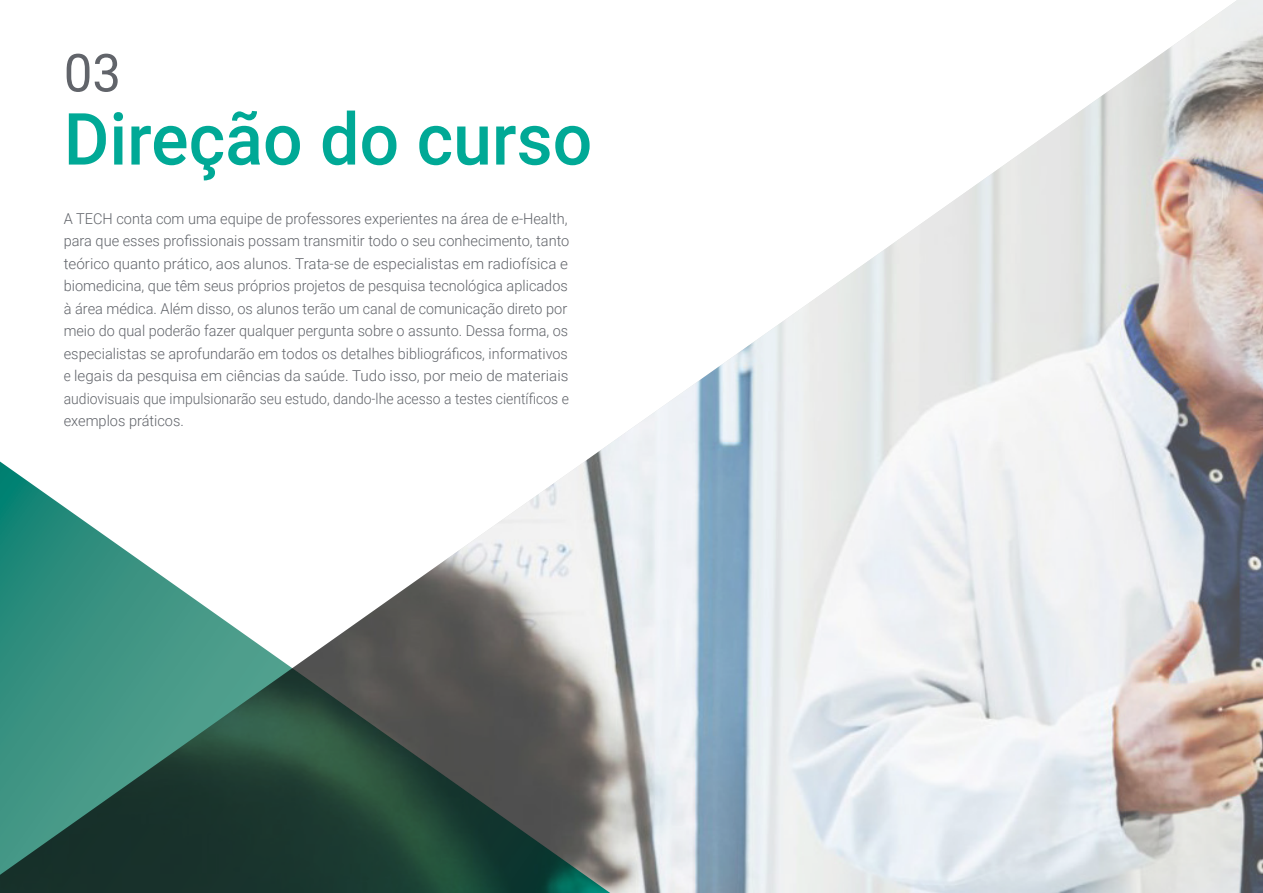
<style>
.page{position:relative;width:1263px;height:893px;background:#fff}
.page>*{position:absolute;margin:0;border:0;box-sizing:border-box;transform-origin:0 0}
.t1{font:500 72px "Roboto";color:#00a996}
.t2{font:52.5px "Roboto";color:#61646a}
.t3{font:300 15px/22.5px "Roboto";color:#61646a}
</style>
<div class="page">
<img style="left:607px;top:0;width:656px;height:893px">
<svg style="left:0;top:446px;width:640px;height:447px"></svg>
<h2 class="t2" style="left:64px;top:36px;width:59px">03</h2>
<h1 class="t1" style="left:64px;top:89px;width:530px">Direção do curso</h1>
<p class="t3" style="left:64px;top:207px;width:507px">A TECH conta com uma equipe de professores experientes na área de e-Health, para que esses profissionais possam transmitir todo o seu conhecimento, tanto teórico quanto prático, aos alunos. Trata-se de especialistas em radiofísica e biomedicina, que têm seus próprios projetos de pesquisa tecnológica aplicados à área médica. Além disso, os alunos terão um canal de comunicação direto por meio do qual poderão fazer qualquer pergunta sobre o assunto. Dessa forma, os especialistas se aprofundarão em todos os detalhes bibliográficos, informativos e legais da pesquisa em ciências da saúde. Tudo isso, por meio de materiais audiovisuais que impulsionarão seu estudo, dando-lhe acesso a testes científicos e exemplos práticos.</p>
</div>
